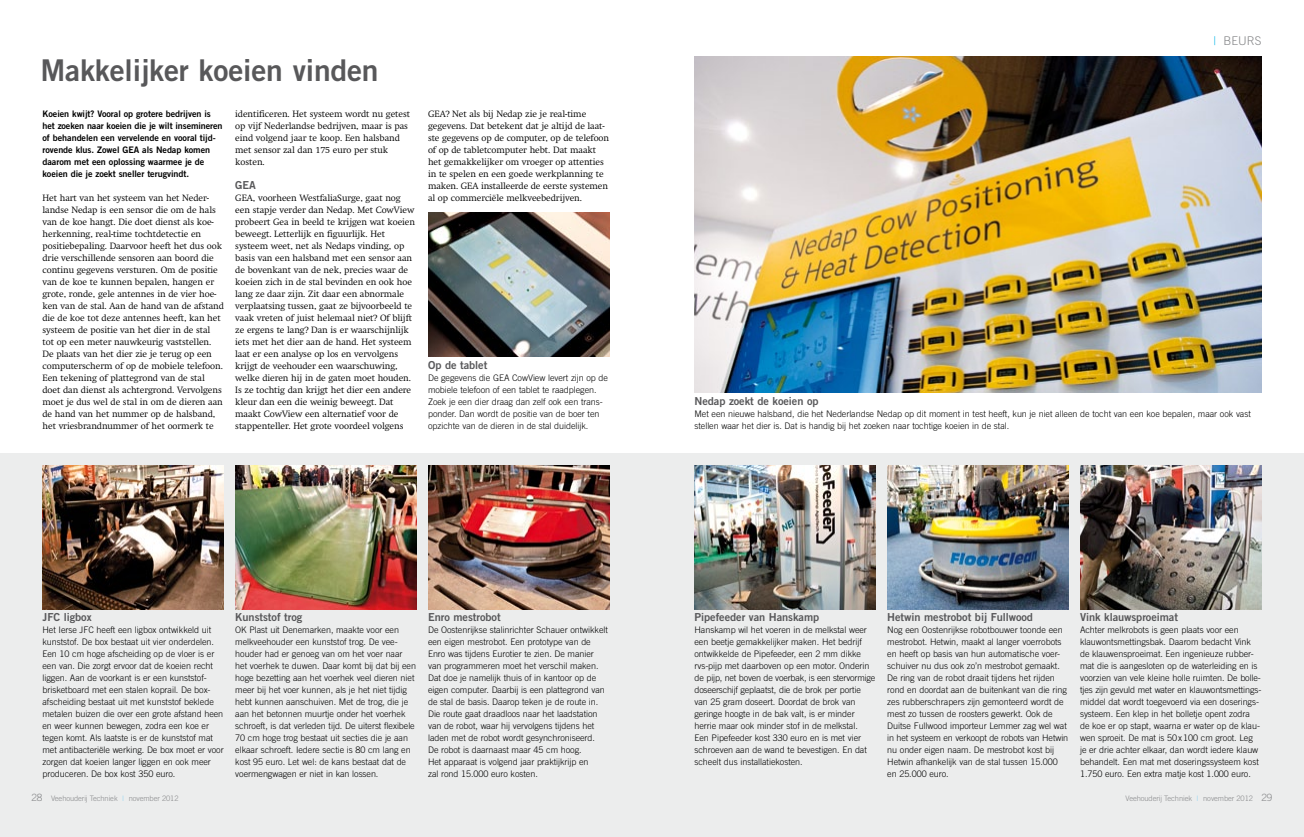
<style>
.page{position:relative;width:1304px;height:837px;background:#fff}
.page>*{position:absolute;margin:0;border:0;box-sizing:border-box;transform-origin:0 0}
.t1{font:30px "Trade Gothic LT Std Bd 2";letter-spacing:-.005em;color:#58585a}
.t2{font:300 12px "Trade Gothic LT Std";color:#87888a}
.t3{font:11px "Trade Gothic LT Std Bd 2";letter-spacing:-.005em;color:#58585a}
.t4{font:300 9px/12px "Trade Gothic LT Std";letter-spacing:-.005em;color:#000}
.t5{font:300 9px/12px "Swift";letter-spacing:-.005em;color:#000}
.t6{font:9px/12px "Trade Gothic LT Std Bd 2";letter-spacing:-.005em;color:#000}
.t7{font:300 7.5px "Trade Gothic LT Std";letter-spacing:-.01em;color:#87888a}
.s1{font-size:10px}
.s2{font-weight:400;color:#9dd8f3}
.s3{color:#1bbbea}
</style>
<div class="page">
<div style="left:0;top:453px;width:1304px;height:383px;background:#eceded"></div>
<img style="left:43px;top:465px;width:181px;height:144px">
<img style="left:235px;top:465px;width:182px;height:144px">
<img style="left:428px;top:465px;width:181px;height:144px">
<img style="left:428px;top:213px;width:181px;height:144px">
<img style="left:887px;top:465px;width:182px;height:144px">
<img style="left:1080px;top:465px;width:181px;height:144px">
<img style="left:694px;top:465px;width:182px;height:144px">
<img style="left:694px;top:57px;width:567px;height:336px">
<h1 class="t1" style="left:40px;top:51px;width:340px">Makkelijker koeien vinden</h1>
<p class="t6" style="left:43px;top:107px;width:182px">Koeien kwijt? Vooral op grotere bedrijven is het zoeken naar koeien die je wilt insemineren of behandelen een vervelende en vooral tijd&shy;rovende klus. Zowel GEA als Nedap komen daarom met een oplossing waarmee je de koeien die je zoekt sneller terugvindt.</p>
<p class="t5" style="left:43px;top:192px;width:183px">Het hart van het systeem van het Neder&shy;landse Nedap is een sensor die om de hals van de koe hangt. Die doet dienst als koe&shy;herkenning, real-time tochtdetectie en positiebepaling. Daarvoor heeft het dus ook drie verschillende sensoren aan boord die continu gegevens versturen. Om de positie van de koe te kunnen bepalen, hangen er grote, ronde, gele antennes in de vier hoe&shy;ken van de stal. Aan de hand van de afstand die de koe tot deze antennes heeft, kan het systeem de positie van het dier in de stal tot op een meter nauwkeurig vaststellen.<br>De plaats van het dier zie je terug op een computerscherm of op de mobiele telefoon.<br>Een tekening of plattegrond van de stal doet dan dienst als achtergrond. Vervolgens moet je dus wel de stal in om de dieren aan de hand van het nummer op de halsband, het vriesbrandnummer of het oormerk te</p>
<p class="t5" style="left:235px;top:107px;width:176px">identificeren. Het systeem wordt nu getest op vijf Nederlandse bedrijven, maar is pas eind volgend jaar te koop. Een halsband met sensor zal dan 175 euro per stuk kosten.</p>
<p class="t3" style="left:235px;top:178px;width:22px">GEA</p>
<p class="t5" style="left:235px;top:192px;width:181px">GEA, voorheen WestfaliaSurge, gaat nog een stapje verder dan Nedap. Met CowView probeert Gea in beeld te krijgen wat koeien beweegt. Letterlijk en figuurlijk. Het systeem weet, net als Nedaps vinding, op basis van een halsband met een sensor aan de bovenkant van de nek, precies waar de koeien zich in de stal bevinden en ook hoe lang ze daar zijn. Zit daar een abnormale verplaatsing tussen, gaat ze bijvoorbeeld te vaak vreten of juist helemaal niet? Of blijft ze ergens te lang? Dan is er waarschijnlijk iets met het dier aan de hand. Het systeem laat er een analyse op los en vervolgens krijgt de veehouder een waarschuwing, welke dieren hij in de gaten moet houden.<br>Is ze tochtig dan krijgt het dier een andere kleur dan een die weinig beweegt. Dat maakt CowView een alternatief voor de stappenteller. Het grote voordeel volgens</p>
<p class="t5" style="left:428px;top:107px;width:183px">GEA? Net als bij Nedap zie je real-time gegevens. Dat betekent dat je altijd de laat&shy;ste gegevens op de computer, op de telefoon of op de tabletcomputer hebt. Dat maakt het gemakkelijker om vroeger op attenties in te spelen en een goede werkplanning te maken. GEA installeerde de eerste systemen al op commerciële melkveebedrijven.</p>
<p class="t3" style="left:428px;top:358px;width:61px">Op de tablet</p>
<p class="t4" style="left:428px;top:371px;width:182px">De gegevens die GEA CowView levert zijn op de mobiele telefoon of een tablet te raadplegen.<br>Zoek je een dier draag dan zelf ook een trans&shy;ponder. Dan wordt de positie van de boer ten opzichte van de dieren in de stal duidelijk.</p>
<p class="t3" style="left:43px;top:610px;width:51px">JFC ligbox</p>
<p class="t4" style="left:43px;top:623px;width:183px">Het Ierse JFC heeft een ligbox ontwikkeld uit kunststof. De box bestaat uit vier onderdelen.<br>Een 10 cm hoge afscheiding op de vloer is er een van. Die zorgt ervoor dat de koeien recht liggen. Aan de voorkant is er een kunststof&shy;brisketboard met een stalen koprail. De box&shy;afscheiding bestaat uit met kunststof beklede metalen buizen die over een grote afstand heen en weer kunnen bewegen, zodra een koe er tegen komt. Als laatste is er de kunststof mat met antibacteriële werking. De box moet er voor zorgen dat koeien langer liggen en ook meer produceren. De box kost 350 euro.</p>
<p class="t7" style="left:31px;top:793px;width:149px"><span class="s1">28</span> Veehouderij Techniek <span class="s2">l</span> november 2012</p>
<p class="t3" style="left:235px;top:610px;width:69px">Kunststof trog</p>
<p class="t4" style="left:235px;top:623px;width:182px">OK Plast uit Denemarken, maakte voor een melkveehouder een kunststof trog. De vee&shy;houder had er genoeg van om het voer naar het voerhek te duwen. Daar komt bij dat bij een hoge bezetting aan het voerhek veel dieren niet meer bij het voer kunnen, als je het niet tijdig hebt kunnen aanschuiven. Met de trog, die je aan het betonnen muurtje onder het voerhek schroeft, is dat verleden tijd. De uiterst flexibele 70 cm hoge trog bestaat uit secties die je aan elkaar schroeft. Iedere sectie is 80 cm lang en kost 95 euro. Let wel: de kans bestaat dat de voermengwagen er niet in kan lossen.</p>
<p class="t3" style="left:428px;top:610px;width:74px">Enro mestrobot</p>
<p class="t4" style="left:428px;top:623px;width:181px">De Oostenrijkse stalinrichter Schauer ontwikkelt een eigen mestrobot. Een prototype van de Enro was tijdens Eurotier te zien. De manier van programmeren moet het verschil maken.<br>Dat doe je namelijk thuis of in kantoor op de eigen computer. Daarbij is een plattegrond van de stal de basis. Daarop teken je de route in.<br>Die route gaat draadloos naar het laadstation van de robot, waar hij vervolgens tijdens het laden met de robot wordt gesynchroniseerd.<br>De robot is daarnaast maar 45 cm hoog.<br>Het apparaat is volgend jaar praktijkrijp en<br>zal rond 15.000 euro kosten.</p>
<h2 class="t2" style="left:1213px;top:33px;width:50px"><span class="s3">|</span> beurs</h2>
<p class="t3" style="left:694px;top:394px;width:126px">Nedap zoekt de koeien op</p>
<p class="t4" style="left:694px;top:407px;width:558px">Met een nieuwe halsband, die het Nederlandse Nedap op dit moment in test heeft, kun je niet alleen de tocht van een koe bepalen, maar ook vast stellen waar het dier is. Dat is handig bij het zoeken naar tochtige koeien in de stal.</p>
<p class="t3" style="left:694px;top:610px;width:126px">Pipefeeder van Hanskamp</p>
<p class="t4" style="left:694px;top:623px;width:182px">Hanskamp wil het voeren in de melkstal weer een beetje gemakkelijker maken. Het bedrijf ontwikkelde de Pipefeeder, een 2 mm dikke rvs-pijp met daarboven op een motor. Onderin de pijp, net boven de voerbak, is een stervormige doseerschijf geplaatst, die de brok per portie van 25 gram doseert. Doordat de brok van geringe hoogte in de bak valt, is er minder herrie maar ook minder stof in de melkstal.<br>Een Pipefeeder kost 330 euro en is met vier schroeven aan de wand te bevestigen. En dat scheelt dus installatiekosten.</p>
<p class="t3" style="left:887px;top:610px;width:147px">Hetwin mestrobot bij Fullwood</p>
<p class="t4" style="left:887px;top:623px;width:183px">Nog een Oostenrijkse robotbouwer toonde een mestrobot. Hetwin, maakt al langer voerrobots en heeft op basis van hun automatische voer&shy;schuiver nu dus ook zo’n mestrobot gemaakt.<br>De ring van de robot draait tijdens het rijden rond en doordat aan de buitenkant van die ring zes rubberschrapers zijn gemonteerd wordt de mest zo tussen de roosters gewerkt. Ook de Duitse Fullwood importeur Lemmer zag wel wat in het systeem en verkoopt de robots van Hetwin nu onder eigen naam. De mestrobot kost bij Hetwin afhankelijk van de stal tussen 15.000 en 25.000 euro.</p>
<p class="t3" style="left:1080px;top:610px;width:100px">Vink klauwsproeimat</p>
<p class="t4" style="left:1080px;top:623px;width:183px">Achter melkrobots is geen plaats voor een klauwontsmettingsbak. Daarom bedacht Vink de klauwensproeimat. Een ingenieuze rubber&shy;mat die is aangesloten op de waterleiding en is voorzien van vele kleine holle ruimten. De bolle&shy;tjes zijn gevuld met water en klauwontsmettings&shy;middel dat wordt toegevoerd via een doserings&shy;systeem. Een klep in het bolletje opent zodra de koe er op stapt, waarna er water op de klau&shy;wen sproeit. De mat is 50x100 cm groot. Leg je er drie achter elkaar, dan wordt iedere klauw behandelt. Een mat met doseringssysteem kost 1.750 euro. Een extra matje kost 1.000 euro.</p>
<p class="t7" style="left:1125px;top:793px;width:149px">Veehouderij Techniek <span class="s2">l</span> november 2012 <span class="s1">29</span></p>
</div>
